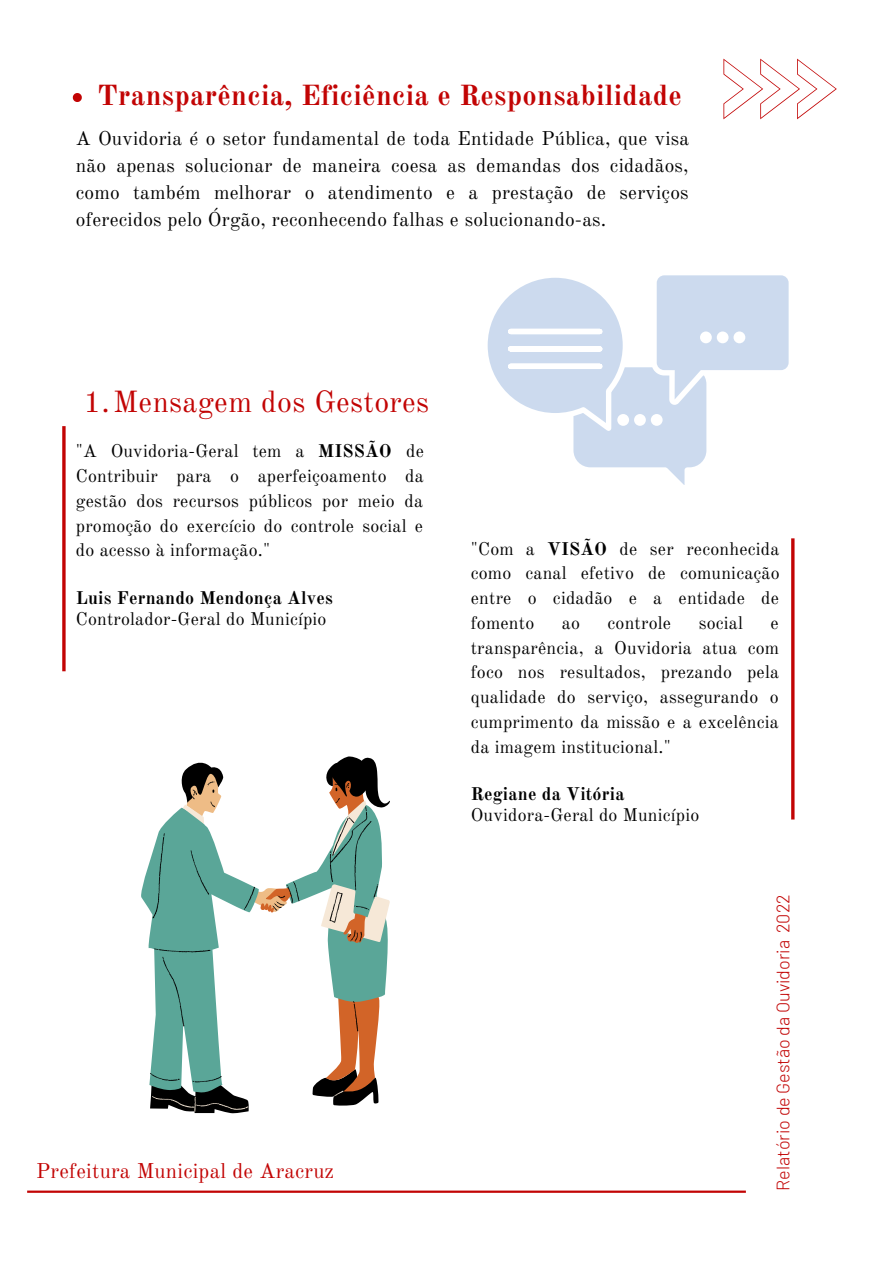
<style>
.page{position:relative;width:893px;height:1264px;background:#fff}
.page>*{position:absolute;margin:0;border:0;box-sizing:border-box;transform-origin:0 0}
.t1{font:30px "Old Standard";letter-spacing:.01em;color:#c20404}
.t2{font:700 28.5px "Old Standard";letter-spacing:.01em;color:#c20404}
.t3{font:21px "Old Standard";letter-spacing:.01em;color:#c20404}
.t4{font:19.5px/27px "Old Standard";letter-spacing:.01em;color:#000;text-align:justify}
.t5{font:18px/24.8px "Old Standard";letter-spacing:.01em;color:#000;text-align:justify}
.t6{font:700 18px "Old Standard";letter-spacing:.01em;color:#000}
.t7{font:300 18px "Barlow";color:#c20404}
.s1{font-weight:700}
</style>
<div class="page">
<svg style="left:62px;top:426px;width:4px;height:245px"></svg>
<svg style="left:73px;top:93px;width:9px;height:9px"></svg>
<svg style="left:723px;top:59px;width:113px;height:60px"></svg>
<hr style="left:791px;top:538px;width:3px;height:281px;background:#c20404">
<svg style="left:141px;top:756px;width:249px;height:355px"></svg>
<hr style="left:27px;top:1190px;width:718px;height:2px;background:#c20404">
<svg style="left:487px;top:275px;width:302px;height:210px"></svg>
<div style="left:733px;top:331px;width:12px;height:12px;background:#fff;border-radius:50%"></div>
<div style="left:716px;top:331px;width:12px;height:12px;background:#fff;border-radius:50%"></div>
<div style="left:700px;top:331px;width:11px;height:12px;background:#fff;border-radius:50%"></div>
<h2 class="t2" style="left:98px;top:78px;width:585px">Transparência, Eficiência e Responsabilidade</h2>
<p class="t4" style="left:76px;top:125px;width:615px">A Ouvidoria é o setor fundamental de toda Entidade Pública, que visa não apenas solucionar de maneira coesa as demandas dos cidadãos, como também melhorar o atendimento e a prestação de serviços oferecidos pelo Órgão, reconhecendo falhas e solucionando-as.</p>
<h1 class="t1" style="left:84px;top:383px;width:347px">1.Mensagem dos Gestores</h1>
<p class="t5" style="left:76px;top:439px;width:349px">"A Ouvidoria-Geral tem a <span class="s1">MISSÃO</span> de Contribuir para o aperfeiçoamento da gestão dos recursos públicos por meio da promoção do exercício do controle social e do acesso à informação."</p>
<p class="t6" style="left:76px;top:586px;width:258px">Luis Fernando Mendonça Alves</p>
<p class="t5" style="left:76px;top:606px;width:252px">Controlador-Geral do Município</p>
<p class="t3" style="left:36px;top:1158px;width:299px">Prefeitura Municipal de Aracruz</p>
<p class="t5" style="left:471px;top:536px;width:310px">"Com a <span class="s1">VISÃO</span> de ser reconhecida como canal efetivo de comunicação entre o cidadão e a entidade de fomento</p>
<p class="t5" style="left:562px;top:610px;width:20px">ao</p>
<p class="t5" style="left:607px;top:610px;width:65px">controle</p>
<p class="t5" style="left:698px;top:610px;width:46px">social</p>
<p class="t5" style="left:471px;top:610px;width:310px;text-indent:300px">e transparência, a Ouvidoria atua com foco nos resultados, prezando pela qualidade do serviço, assegurando o cumprimento da missão e a excelência da imagem institucional."</p>
<p class="t6" style="left:471px;top:782px;width:155px">Regiane da Vitória</p>
<p class="t5" style="left:471px;top:802px;width:230px">Ouvidora-Geral do Município</p>
<p class="t7" style="left:771px;top:1190px;width:298px;rotate:-90deg">Relatório de Gestão da Ouvidoria 2022</p>
</div>
